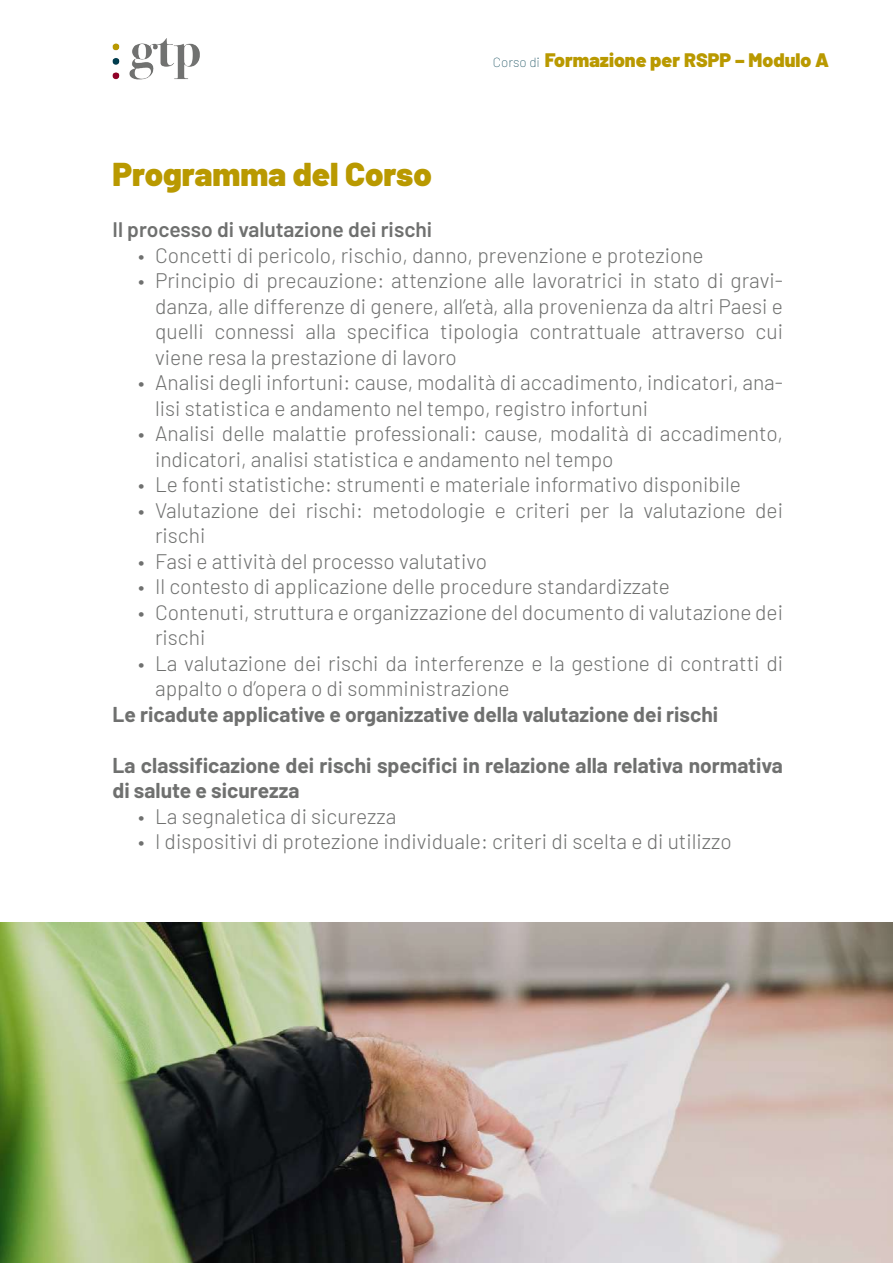
<style>
.page{position:relative;width:893px;height:1263px;background:#fff}
.page>*{position:absolute;margin:0;border:0;box-sizing:border-box;transform-origin:0 0}
.t1{font:900 33px "Barlow";color:#b99900}
.t2{font:300 21px/25.5px "Barlow";color:#6f706f}
.t3{font:700 21px/25.5px "Barlow";color:#6f706f}
.t4{font:600 21px "Barlow";color:#6f706f}
.t5{font:900 19.5px "Barlow";color:#b99900}
.s1{font-weight:100;font-size:13.5px;color:#003e4f}
</style>
<div class="page">
<img style="left:0;top:922px;width:893px;height:341px">
<img style="left:112px;top:39px;width:87px;height:41px">
<h1 class="t1" style="left:112px;top:149px;width:321px">Programma del Corso</h1>
<p class="t5" style="left:493px;top:45px;width:338px"><span class="s1">Corso di</span> Formazione per RSPP – Modulo A</p>
<p class="t4" style="left:112px;top:214px;width:321px">Il processo di valutazione dei rischi</p>
<p class="t2" style="left:138px;top:241px;width:567px">• Concetti di pericolo, rischio, danno, prevenzione e protezione</p>
<p class="t2" style="left:155px;top:266px;width:630px;text-align:justify;text-indent:-17px">• Principio di precauzione: attenzione alle lavoratrici in stato di gravi&shy;danza, alle differenze di genere, all’età, alla provenienza da altri Paesi e quelli connessi alla specifica tipologia contrattuale attraverso cui viene resa la prestazione di lavoro</p>
<p class="t2" style="left:155px;top:368px;width:630px;text-indent:-17px">• Analisi degli infortuni: cause, modalità di accadimento, indicatori, ana&shy;lisi statistica e andamento nel tempo, registro infortuni</p>
<p class="t2" style="left:155px;top:419px;width:630px;text-indent:-17px">• Analisi delle malattie professionali: cause, modalità di accadimento, indicatori, analisi statistica e andamento nel tempo</p>
<p class="t2" style="left:138px;top:470px;width:604px">• Le fonti statistiche: strumenti e materiale informativo disponibile</p>
<p class="t2" style="left:155px;top:496px;width:630px;text-indent:-17px">• Valutazione dei rischi: metodologie e criteri per la valutazione dei rischi</p>
<p class="t2" style="left:138px;top:547px;width:351px">• Fasi e attività del processo valutativo</p>
<p class="t2" style="left:138px;top:572px;width:534px">• Il contesto di applicazione delle procedure standardizzate</p>
<p class="t2" style="left:155px;top:598px;width:630px;text-indent:-17px">• Contenuti, struttura e organizzazione del documento di valutazione dei rischi</p>
<p class="t2" style="left:155px;top:649px;width:630px;text-indent:-17px">• La valutazione dei rischi da interferenze e la gestione di contratti di appalto o d’opera o di somministrazione</p>
<p class="t3" style="left:112px;top:699px;width:607px">Le ricadute applicative e organizzative della valutazione dei rischi</p>
<p class="t3" style="left:112px;top:751px;width:672px">La classificazione dei rischi specifici in relazione alla relativa normativa di salute e sicurezza</p>
<p class="t2" style="left:138px;top:802px;width:260px">• La segnaletica di sicurezza</p>
<p class="t2" style="left:138px;top:827px;width:595px">• I dispositivi di protezione individuale: criteri di scelta e di utilizzo</p>
</div>
